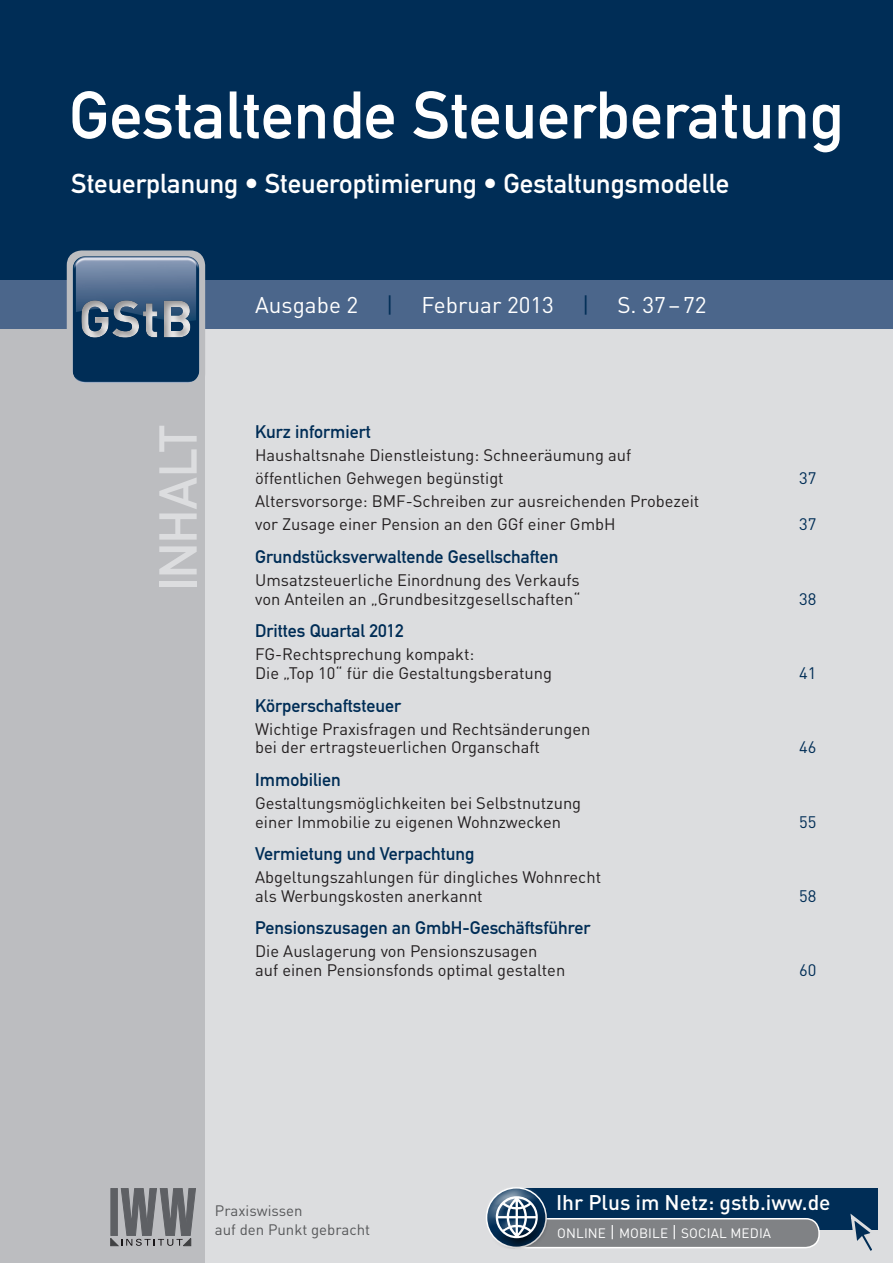
<style>
.page{position:relative;width:893px;height:1263px;background:#fff}
.page>*{position:absolute;margin:0;border:0;box-sizing:border-box;transform-origin:0 0}
.t1{font:66px "DIN Mittelschrift Std";color:#fff}
.t2{font:52.5px "DIN Mittelschrift Std";letter-spacing:-.02em;color:#dcdddf}
.t3{font:27px "DIN Mittelschrift Std";color:#fff}
.t4{font:22.5px "DIN Pro";color:#fff}
.t5{font:500 21px "DIN Pro";color:#fff}
.t6{font:18px "DIN Mittelschrift Std";color:#002d56}
.t7{font:16.5px/18.8px "DIN Pro";color:#231f20}
.t8{font:16.5px "DIN Pro";color:#002d56}
.t9{font:15px/18.8px "DIN Pro";color:#57585a}
.t10{font:13.5px "DIN Pro";letter-spacing:.01em;color:#fff}
.s1{color:#002d56}
.s2{font-size:16.5px}
</style>
<div class="page">
<div style="left:0;top:0;width:205px;height:1263px;background:#bcbdc0"></div>
<div style="left:205px;top:0;width:688px;height:1263px;background:#dcdddf"></div>
<div style="left:0;top:0;width:893px;height:328px;background:#002d56"></div>
<div style="left:0;top:280px;width:893px;height:48px;background:#4b668b"></div>
<div style="left:67px;top:250px;width:138px;height:138px;background:#bcbdc0;border-radius:15px"></div>
<img style="left:73px;top:256px;width:126px;height:127px">
<div style="left:79px;top:298px;width:112px;height:40px;background:#231f20;opacity:.5"></div>
<svg style="left:110px;top:1188px;width:86px;height:58px"></svg>
<div style="left:516px;top:1188px;width:362px;height:41px;background:#002d56"></div>
<div style="left:505px;top:1219px;width:314px;height:28px;background:#808285;border-radius:13px"></div>
<div style="left:504px;top:1218px;width:316px;height:30px;border:2px solid #fff;border-radius:13px"></div>
<svg style="left:848px;top:1213px;width:30px;height:38px"></svg>
<div style="left:485px;top:1185px;width:58px;height:49px;background:#fff;opacity:.75"></div>
<div style="left:490px;top:1200px;width:58px;height:49px;background:#231f20;opacity:.75"></div>
<svg style="left:496px;top:1196px;width:42px;height:42px;background:#748a9e"></svg>
<h1 class="t1" style="left:69px;top:77px;width:776px">Gestaltende Steuerberatung</h1>
<h3 class="t3" style="left:71px;top:167px;width:659px">Steuerplanung • Steueroptimierung • Gestaltungsmodelle</h3>
<h3 class="t4" style="left:255px;top:289px;width:453px">Ausgabe 2 <span class="s1">|</span> Februar 2013 <span class="s1">|</span> S. 37–72</h3>
<h2 class="t2" style="left:147px;top:591px;width:167px;rotate:-90deg">Inhalt</h2>
<p class="t6" style="left:255px;top:422px;width:117px">Kurz informiert</p>
<p class="t7" style="left:255px;top:443px;width:378px;line-height:23px">Haushaltsnahe Dienstleistung: Schneeräumung auf öffentlichen Gehwegen begünstigt</p>
<p class="t7" style="left:255px;top:489px;width:446px;line-height:23px">Altersvorsorge: BMF-Schreiben zur ausreichenden Probezeit vor Zusage einer Pension an den GGf einer GmbH</p>
<p class="t6" style="left:255px;top:546px;width:305px">Grundstücksverwaltende Gesellschaften</p>
<p class="t7" style="left:255px;top:570px;width:327px">Umsatzsteuerliche Einordnung des Verkaufs von Anteilen an „Grundbesitzgesellschaften“</p>
<p class="t6" style="left:255px;top:620px;width:150px">Drittes Quartal 2012</p>
<p class="t7" style="left:255px;top:644px;width:298px">FG-Rechtsprechung kompakt:<br>Die „Top 10“ für die Gestaltungsberatung</p>
<p class="t6" style="left:255px;top:695px;width:148px">Körperschaftsteuer</p>
<p class="t7" style="left:255px;top:718px;width:337px">Wichtige Praxisfragen und Rechtsänderungen bei der ertragsteuerlichen Organschaft</p>
<p class="t6" style="left:255px;top:769px;width:87px">Immobilien</p>
<p class="t7" style="left:255px;top:793px;width:328px">Gestaltungsmöglichkeiten bei Selbstnutzung einer Immobilie zu eigenen Wohnzwecken</p>
<p class="t6" style="left:255px;top:843px;width:221px">Vermietung und Verpachtung</p>
<p class="t7" style="left:255px;top:867px;width:347px">Abgeltungszahlungen für dingliches Wohnrecht als Werbungskosten anerkannt</p>
<p class="t6" style="left:255px;top:917px;width:337px">Pensionszusagen an GmbH-Geschäftsführer</p>
<p class="t7" style="left:255px;top:941px;width:312px">Die Auslagerung von Pensionszusagen<br>auf einen Pensionsfonds optimal gestalten</p>
<p class="t8" style="left:799px;top:467px;width:19px">37</p>
<p class="t8" style="left:799px;top:513px;width:19px">37</p>
<p class="t8" style="left:799px;top:587px;width:19px">38</p>
<p class="t8" style="left:799px;top:662px;width:19px">41</p>
<p class="t8" style="left:799px;top:736px;width:19px">46</p>
<p class="t8" style="left:799px;top:810px;width:19px">55</p>
<p class="t8" style="left:799px;top:885px;width:19px">58</p>
<p class="t8" style="left:799px;top:959px;width:19px">60</p>
<p class="t9" style="left:215px;top:1200px;width:157px">Praxiswissen<br>auf den Punkt gebracht</p>
<p class="t5" style="left:556px;top:1188px;width:276px">Ihr Plus im Netz: gstb.iww.de</p>
<p class="t10" style="left:557px;top:1223px;width:193px">Online <span class="s2">|</span> Mobile <span class="s2">|</span> Social Media</p>
</div>
